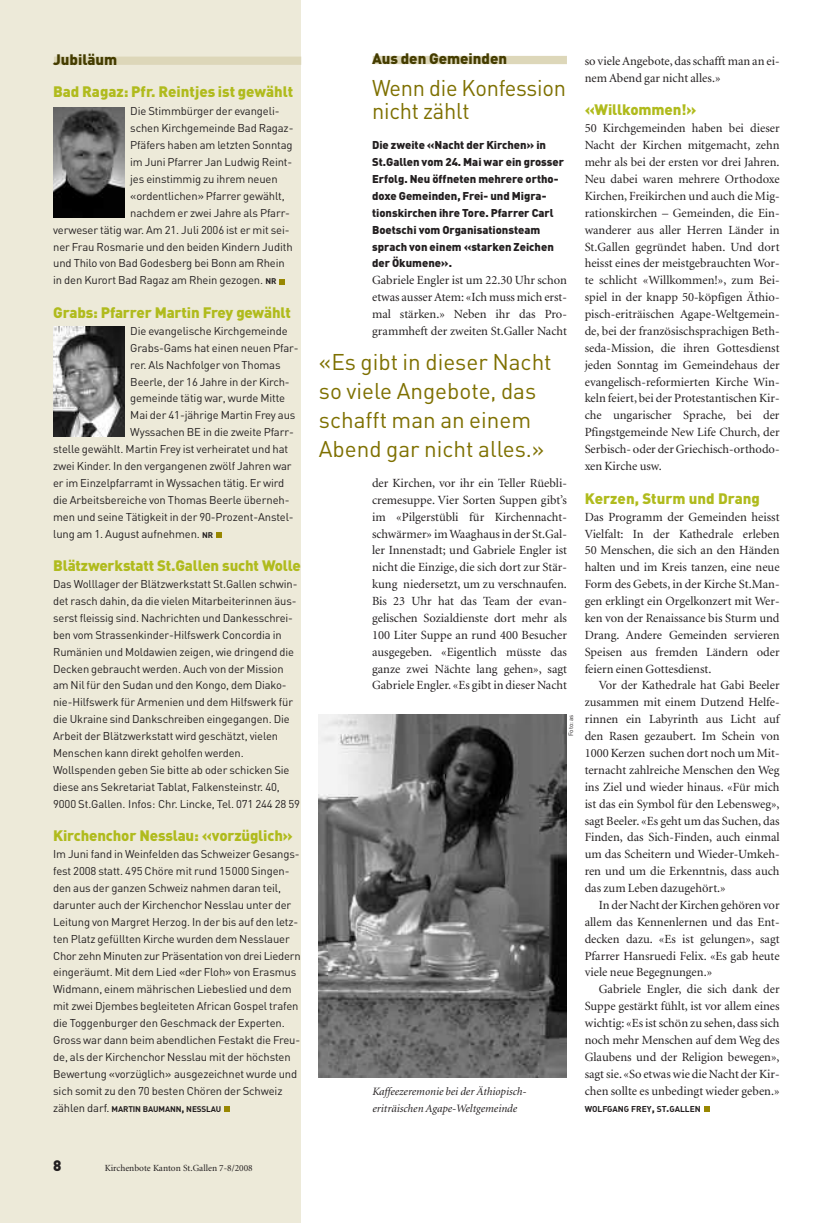
<style>
.page{position:relative;width:815px;height:1223px;background:#fff}
.page>*{position:absolute;margin:0;border:0;box-sizing:border-box;transform-origin:0 0}
.t1{font:22.5px/28.8px "DIN";color:#7e7000}
.t2{font:900 15px "DIN";letter-spacing:-.01em;color:#b0bb1d}
.t3{font:900 15px "DIN";color:#443c00}
.t4{font:900 15px "DIN";color:#231f20}
.t5{font:12.5px/16.9px "Minion";color:#231f20;text-align:justify}
.t6{font:11.25px/16.9px "DIN";letter-spacing:-.01em;color:#231f20}
.t7{font:900 11.25px/16.9px "DIN";color:#231f20}
.t8{font:italic 11.25px/16.9px "Minion";color:#231f20}
.t9{font:9.38px "Minion";color:#231f20}
.t10{font:8.5px "DIN Bold Alternate";color:#231f20}
.t11{font:8.12px "DIN Bold Alternate";letter-spacing:-.015em;color:#231f20}
.t12{font:6.25px "DIN";letter-spacing:-.015em;color:#231f20}
.s1{font-size:11.25px}
.s2{font-family:"DIN Bold Alternate";font-size:8.12px}
.s3{font-family:"DIN";font-size:11.25px}
.s4{font-size:10.88px}
</style>
<div class="page">
<div style="left:0;top:0;width:301px;height:1222px;background:#edead9"></div>
<div style="left:54px;top:57px;width:247px;height:8px;background:#ddd7b9"></div>
<svg style="left:704px;top:1106px;width:6px;height:5px"></svg>
<svg style="left:225px;top:1106px;width:5px;height:5px"></svg>
<svg style="left:216px;top:532px;width:5px;height:5px"></svg>
<svg style="left:279px;top:279px;width:6px;height:5px"></svg>
<img style="left:319px;top:714px;width:248px;height:363px">
<div style="left:373px;top:56px;width:194px;height:8px;background:#ddd7b9"></div>
<img style="left:53px;top:327px;width:71px;height:109px">
<img style="left:53px;top:107px;width:71px;height:110px">
<p class="t3" style="left:372px;top:50px;width:137px">Aus den Gemeinden</p>
<p class="t3" style="left:53px;top:51px;width:66px">Jubiläum</p>
<p class="t5" style="left:585px;top:53px;width:196px">so viele Angebote, das schafft man an ei&shy;nem Abend gar nicht alles.»</p>
<p class="t2" style="left:585px;top:101px;width:113px">«Willkommen!»</p>
<p class="t5" style="left:585px;top:121px;width:196px">50 Kirchgemeinden haben bei dieser Nacht der Kirchen mitgemacht, zehn mehr als bei der ersten vor drei Jahren.<br>Neu dabei waren mehrere Orthodoxe Kirchen, Freikirchen und auch die Mig&shy;rationskirchen – Gemeinden, die Ein&shy;wanderer aus aller Herren Länder in St.Gallen gegründet haben. Und dort heisst eines der meistgebrauchten Wor&shy;te schlicht «Willkommen!», zum Bei&shy;spiel in der knapp 50-köpfigen Äthio&shy;pisch-eriträischen Agape-Weltgemein&shy;de, bei der französischsprachigen Beth&shy;seda-Mission, die ihren Gottesdienst jeden Sonntag im Gemeindehaus der evangelisch-reformierten Kirche Win&shy;keln feiert, bei der Protestantischen Kir&shy;che ungarischer Sprache, bei der Pfingstgemeinde New Life Church, der Serbisch- oder der Griechisch-orthodo&shy;xen Kirche usw.</p>
<p class="t2" style="left:585px;top:490px;width:177px">Kerzen, Sturm und Drang</p>
<p class="t5" style="left:585px;top:509px;width:196px">Das Programm der Gemeinden heisst Vielfalt: In der Kathedrale erleben 50 Menschen, die sich an den Händen halten und im Kreis tanzen, eine neue Form des Gebets, in der Kirche St.Man&shy;gen erklingt ein Orgelkonzert mit Wer&shy;ken von der Renaissance bis Sturm und Drang. Andere Gemeinden servieren Speisen aus fremden Ländern oder feiern einen Gottesdienst.</p>
<p class="t5" style="left:585px;top:678px;width:196px;text-indent:14px">Vor der Kathedrale hat Gabi Beeler zusammen mit einem Dutzend Helfe&shy;rinnen ein Labyrinth aus Licht auf den Rasen gezaubert. Im Schein von 1000 Kerzen suchen dort noch um Mit&shy;ternacht zahlreiche Menschen den Weg ins Ziel und wieder hinaus. «Für mich ist das ein Symbol für den Lebensweg», sagt Beeler. «Es geht um das Suchen, das Finden, das Sich-Finden, auch einmal um das Scheitern und Wieder-Umkeh&shy;ren und um die Erkenntnis, dass auch das zum Leben dazugehört.»</p>
<p class="t5" style="left:585px;top:897px;width:196px;text-indent:14px">In der Nacht der Kirchen gehören vor allem das Kennenlernen und das Ent&shy;decken dazu. «Es ist gelungen», sagt Pfarrer Hansruedi Felix. «Es gab heute viele neue Begegnungen.»</p>
<p class="t5" style="left:585px;top:981px;width:196px;text-indent:14px">Gabriele Engler, die sich dank der Suppe gestärkt fühlt, ist vor allem eines wichtig: «Es ist schön zu sehen, dass sich noch mehr Menschen auf dem Weg des Glaubens und der Religion bewegen», sagt sie. «So etwas wie die Nacht der Kir&shy;chen sollte es unbedingt wieder geben.»</p>
<p class="t10" style="left:585px;top:1103px;width:118px">WOLFGANG FREY<span class="s1">,</span> ST<span class="s1">.</span>GALLEN</p>
<h1 class="t1" style="left:372px;top:77px;width:195px;line-height:22.5px">Wenn die Konfession nicht zählt</h1>
<p class="t7" style="left:372px;top:137px;width:194px">Die zweite «Nacht der Kirchen» in<br>St.Gallen vom 24. Mai war ein grosser<br>Erfolg. Neu öffneten mehrere ortho&shy;doxe Gemeinden, Frei- und Migra&shy;tionskirchen ihre Tore. Pfarrer Carl<br>Boetschi vom Organisationsteam sprach von einem «starken Zeichen der Ökumene».</p>
<p class="t5" style="left:372px;top:273px;width:196px">Gabriele Engler ist um 22.30 Uhr schon etwas ausser Atem: «Ich muss mich erst&shy;mal stärken.» Neben ihr das Pro&shy;grammheft der zweiten St.Galler Nacht</p>
<p class="t2" style="left:53px;top:83px;width:242px">Bad Ragaz: Pfr. Reintjes ist gewählt</p>
<p class="t6" style="left:130px;top:103px;width:151px">Die Stimmbürger der evangeli-</p>
<p class="t6" style="left:130px;top:120px;width:165px">schen Kirchgemeinde Bad Ragaz-</p>
<p class="t6" style="left:130px;top:137px;width:164px">Pfäfers haben am letzten Sonntag</p>
<p class="t6" style="left:130px;top:154px;width:164px">im Juni Pfarrer Jan Ludwig Reint-</p>
<p class="t6" style="left:130px;top:171px;width:149px">jes einstimmig zu ihrem neuen</p>
<p class="t6" style="left:130px;top:187px;width:156px">«ordentlichen» Pfarrer gewählt,</p>
<p class="t6" style="left:130px;top:204px;width:161px">nachdem er zwei Jahre als Pfarr-</p>
<p class="t6" style="left:53px;top:221px;width:238px">verweser tätig war. Am 21. Juli 2006 ist er mit sei-</p>
<p class="t6" style="left:53px;top:238px;width:241px">ner Frau Rosmarie und den beiden Kindern Judith</p>
<p class="t6" style="left:53px;top:255px;width:233px">und Thilo von Bad Godesberg bei Bonn am Rhein</p>
<p class="t6" style="left:53px;top:272px;width:225px">in den Kurort Bad Ragaz am Rhein gezogen. <span class="s2">NR</span></p>
<p class="t2" style="left:53px;top:304px;width:239px">Grabs: Pfarrer Martin Frey gewählt</p>
<p class="t6" style="left:130px;top:322px;width:159px">Die evangelische Kirchgemeinde</p>
<p class="t6" style="left:130px;top:339px;width:170px">Grabs-Gams hat einen neuen Pfar-</p>
<p class="t6" style="left:130px;top:356px;width:152px">rer. Als Nachfolger von Thomas</p>
<p class="t6" style="left:130px;top:373px;width:161px">Beerle, der 16 Jahre in der Kirch-</p>
<p class="t6" style="left:130px;top:390px;width:156px">gemeinde tätig war, wurde Mitte</p>
<p class="t6" style="left:130px;top:407px;width:167px">Mai der 41-jährige Martin Frey aus</p>
<p class="t6" style="left:130px;top:424px;width:165px">Wyssachen BE in die zweite Pfarr-</p>
<p class="t6" style="left:53px;top:441px;width:237px">stelle gewählt. Martin Frey ist verheiratet und hat</p>
<p class="t6" style="left:53px;top:457px;width:240px">zwei Kinder. In den vergangenen zwölf Jahren war</p>
<p class="t6" style="left:53px;top:474px;width:233px">er im Einzelpfarramt in Wyssachen tätig. Er wird</p>
<p class="t6" style="left:53px;top:491px;width:238px">die Arbeitsbereiche von Thomas Beerle überneh-</p>
<p class="t6" style="left:53px;top:508px;width:242px">men und seine Tätigkeit in der 90-Prozent-Anstel-</p>
<p class="t6" style="left:53px;top:525px;width:161px">lung am 1. August aufnehmen. <span class="s2">NR</span></p>
<p class="t2" style="left:53px;top:557px;width:249px">Blätzwerkstatt St.Gallen sucht Wolle</p>
<p class="t6" style="left:53px;top:576px;width:248px">Das Wolllager der Blätzwerkstatt St.Gallen schwin&shy;det rasch dahin, da die vielen Mitarbeiterinnen äus&shy;serst fleissig sind. Nachrichten und Dankesschrei&shy;ben vom Strassenkinder-Hilfswerk Concordia in Rumänien und Moldawien zeigen, wie dringend die Decken gebraucht werden. Auch von der Mission am Nil für den Sudan und den Kongo, dem Diako&shy;nie-Hilfswerk für Armenien und dem Hilfswerk für die Ukraine sind Dankschreiben eingegangen. Die Arbeit der Blätzwerkstatt wird geschätzt, vielen Menschen kann direkt geholfen werden.<br>Wollspenden geben Sie bitte ab oder schicken Sie diese ans Sekretariat Tablat, Falkensteinstr. 40, 9000 St.Gallen. Infos: Chr. Lincke, Tel. 071 244 28 59</p>
<p class="t2" style="left:53px;top:827px;width:241px">Kirchenchor Nesslau: «vorzüglich»</p>
<p class="t6" style="left:53px;top:846px;width:249px">Im Juni fand in Weinfelden das Schweizer Gesangs&shy;fest 2008 statt. 495 Chöre mit rund 15000 Singen&shy;den aus der ganzen Schweiz nahmen daran teil, darunter auch der Kirchenchor Nesslau unter der Leitung von Margret Herzog. In der bis auf den letz&shy;ten Platz gefüllten Kirche wurden dem Nesslauer Chor zehn Minuten zur Präsentation von drei Liedern eingeräumt. Mit dem Lied «der Floh» von Erasmus Widmann, einem mährischen Liebeslied und dem mit zwei Djembes begleiteten African Gospel trafen die Toggenburger den Geschmack der Experten.<br>Gross war dann beim abendlichen Festakt die Freu&shy;de, als der Kirchenchor Nesslau mit der höchsten Bewertung «vorzüglich» ausgezeichnet wurde und sich somit zu den 70 besten Chören der Schweiz</p>
<p class="t11" style="left:53px;top:1103px;width:170px"><span class="s3">zählen darf.</span> MARTIN BAUMANN<span class="s4">,</span> NESSLAU</p>
<h1 class="t1" style="left:319px;top:348px;width:234px">«Es gibt in dieser Nacht so viele Angebote, das schafft man an einem<br>Abend gar nicht alles.»</h1>
<p class="t5" style="left:372px;top:475px;width:196px">der Kirchen, vor ihr ein Teller Rüebli&shy;cremesuppe. Vier Sorten Suppen gibt’s im «Pilgerstübli für Kirchennacht&shy;schwärmer» im Waaghaus in der St.Gal&shy;ler Innenstadt; und Gabriele Engler ist nicht die Einzige, die sich dort zur Stär&shy;kung niedersetzt, um zu verschnaufen.<br>Bis 23 Uhr hat das Team der evan&shy;gelischen Sozialdienste dort mehr als 100 Liter Suppe an rund 400 Besucher ausgegeben. «Eigentlich müsste das ganze zwei Nächte lang gehen», sagt Gabriele Engler. «Es gibt in dieser Nacht</p>
<p class="t12" style="left:567px;top:736px;width:23px;rotate:-90deg">Foto: as</p>
<p class="t8" style="left:372px;top:1083px;width:156px">Kaffeezeremonie bei der Äthiopisch&shy;eriträischen Agape-Weltgemeinde</p>
<p class="t4" style="left:53px;top:1157px;width:10px">8</p>
<p class="t9" style="left:105px;top:1164px;width:150px">Kirchenbote Kanton St.Gallen 7-8/2008</p>
</div>
